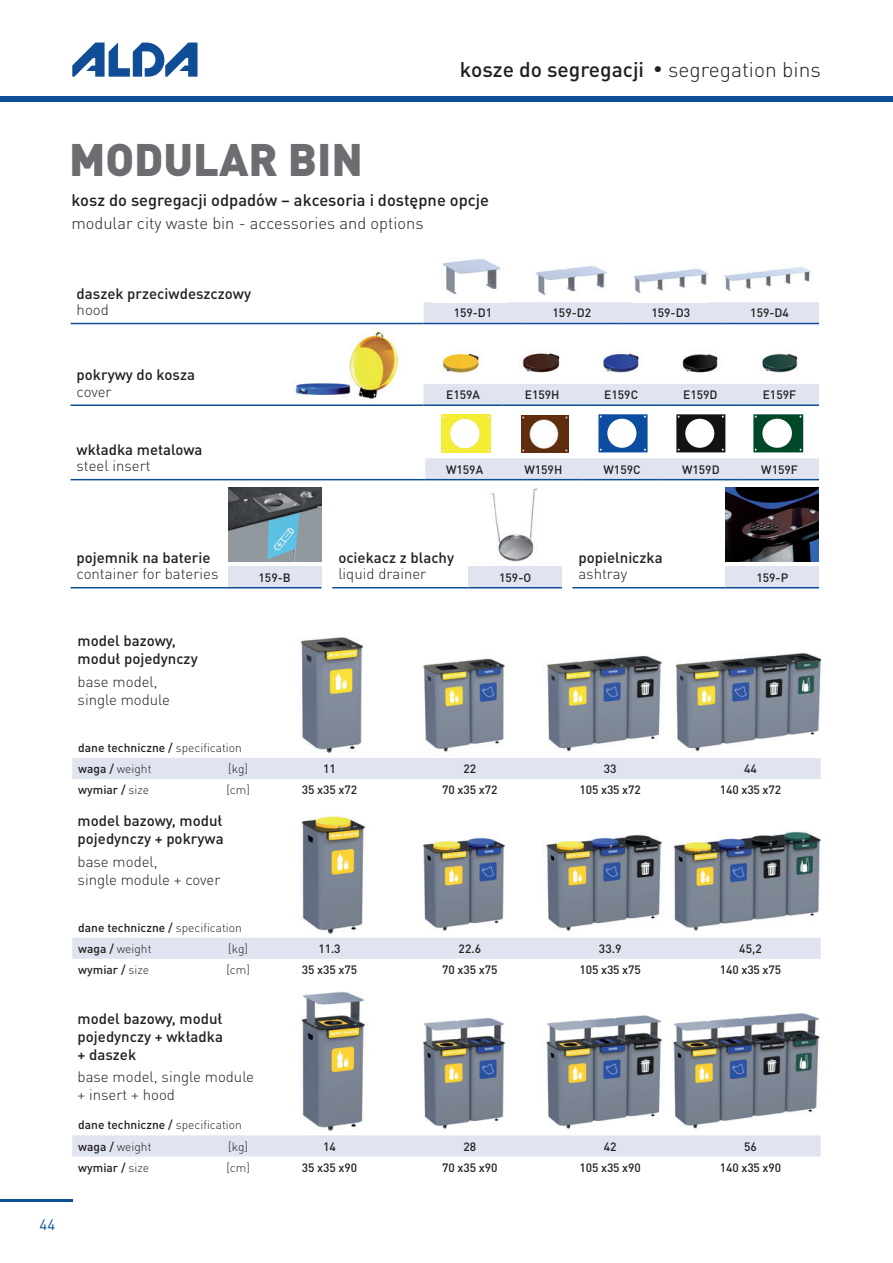
<style>
.page{position:relative;width:893px;height:1263px;background:#fff}
.page>*{position:absolute;margin:0;border:0;box-sizing:border-box;transform-origin:0 0}
.t1{font:900 45px "DIN Pro";color:#6c6d70}
.t2{font:500 21px "DIN Pro";color:#231f20}
.t3{font:500 16.5px "DIN Pro";color:#231f20}
.t4{font:300 16.5px "DIN Pro";color:#231f20}
.szczegoly_en{font:500 15px/18px "DIN Pro";color:#231f20}
.szczegoly_en-2{font:300 15px/18px "DIN Pro";color:#231f20}
.t5{font:15px "DIN Pro";color:#0f4d97}
.szczegoly_en-3{font:500 12px "DIN Pro";color:#231f20}
.szczegoly_pl{font:500 12px "DIN Pro";letter-spacing:-.01em;color:#231f20}
.szczegoly_en-4{font:300 12px "DIN Pro";color:#231f20}
.s1{font-family:"Swiss 721 Cn AT";font-weight:400}
.s2{font-weight:300}
.s3{font-weight:500}
</style>
<div class="page">
<div style="left:0;top:96px;width:893px;height:5px;background:#0f4d97"></div>
<hr style="left:0;top:1199px;width:72px;height:3px;background:#0f4d97">
<svg style="left:72px;top:43px;width:126px;height:34px"></svg>
<div style="left:72px;top:758px;width:749px;height:21px;background:#e0e3f0"></div>
<svg style="left:73px;top:937px;width:747px;height:1px"></svg>
<div style="left:72px;top:938px;width:749px;height:21px;background:#e0e3f0"></div>
<img style="left:301px;top:816px;width:64px;height:118px">
<svg style="left:72px;top:1156px;width:749px;height:1px"></svg>
<div style="left:72px;top:1135px;width:749px;height:21px;background:#e0e3f0"></div>
<div style="left:423px;top:384px;width:396px;height:20px;background:#e0e3f0"></div>
<hr style="left:71px;top:404px;width:352px;height:2px;background:#0f4d97">
<hr style="left:423px;top:404px;width:80px;height:2px;background:#0f4d97">
<hr style="left:503px;top:404px;width:79px;height:2px;background:#0f4d97">
<hr style="left:582px;top:404px;width:79px;height:2px;background:#0f4d97">
<hr style="left:661px;top:404px;width:79px;height:2px;background:#0f4d97">
<hr style="left:740px;top:404px;width:79px;height:2px;background:#0f4d97">
<img style="left:295px;top:330px;width:104px;height:69px">
<div style="left:228px;top:566px;width:93px;height:22px;background:#e0e3f0"></div>
<hr style="left:71px;top:587px;width:157px;height:1px;background:#0f4d97">
<hr style="left:228px;top:587px;width:93px;height:1px;background:#0f4d97">
<img style="left:228px;top:488px;width:93px;height:74px">
<div style="left:468px;top:566px;width:94px;height:22px;background:#e0e3f0"></div>
<hr style="left:332px;top:587px;width:136px;height:1px;background:#0f4d97">
<hr style="left:468px;top:587px;width:94px;height:1px;background:#0f4d97">
<svg style="left:71px;top:302px;width:748px;height:21px"></svg>
<hr style="left:71px;top:323px;width:353px;height:1px;background:#0f4d97">
<hr style="left:424px;top:323px;width:98px;height:1px;background:#0f4d97">
<hr style="left:522px;top:323px;width:99px;height:1px;background:#0f4d97">
<hr style="left:621px;top:323px;width:99px;height:1px;background:#0f4d97">
<hr style="left:720px;top:323px;width:99px;height:1px;background:#0f4d97">
<img style="left:490px;top:488px;width:48px;height:74px">
<div style="left:725px;top:566px;width:94px;height:22px;background:#e0e3f0"></div>
<hr style="left:572px;top:587px;width:153px;height:1px;background:#0f4d97">
<hr style="left:725px;top:587px;width:94px;height:1px;background:#0f4d97">
<img style="left:725px;top:488px;width:94px;height:74px">
<img style="left:422px;top:837px;width:83px;height:94px">
<img style="left:546px;top:834px;width:116px;height:97px">
<img style="left:673px;top:831px;width:147px;height:100px">
<img style="left:300px;top:637px;width:64px;height:116px">
<img style="left:423px;top:658px;width:82px;height:94px">
<img style="left:546px;top:656px;width:116px;height:96px">
<img style="left:675px;top:653px;width:145px;height:99px">
<img style="left:301px;top:991px;width:64px;height:140px">
<img style="left:422px;top:1018px;width:83px;height:112px">
<img style="left:546px;top:1015px;width:116px;height:114px">
<img style="left:673px;top:1013px;width:147px;height:117px">
<img style="left:433px;top:259px;width:75px;height:44px">
<img style="left:535px;top:266px;width:72px;height:29px">
<img style="left:634px;top:268px;width:74px;height:35px">
<img style="left:724px;top:267px;width:88px;height:25px">
<img style="left:443px;top:353px;width:36px;height:20px">
<svg style="left:71px;top:414px;width:748px;height:66px"></svg>
<img style="left:522px;top:353px;width:38px;height:20px">
<img style="left:521px;top:415px;width:48px;height:37px">
<img style="left:603px;top:353px;width:36px;height:20px">
<img style="left:682px;top:354px;width:36px;height:19px">
<img style="left:762px;top:353px;width:36px;height:20px">
<p class="t1" style="left:69px;top:129px;width:296px">MODULAR BIN</p>
<p class="t2" style="left:460px;top:55px;width:363px">kosze do segregacji <span class="s1">•</span> <span class="s2">segregation bins</span></p>
<p class="t3" style="left:71px;top:190px;width:419px">kosz do segregacji odpadów – akcesoria i dostępne opcje</p>
<p class="t4" style="left:71px;top:213px;width:354px">modular city waste bin - accessories and options</p>
<p class="szczegoly_en" style="left:77px;top:284px;width:176px">daszek przeciwdeszczowy</p>
<p class="szczegoly_en-2" style="left:77px;top:300px;width:34px">hood</p>
<p class="szczegoly_en-3" style="left:454px;top:305px;width:40px">159-D1</p>
<p class="szczegoly_en-3" style="left:553px;top:305px;width:40px">159-D2</p>
<p class="szczegoly_en-3" style="left:651px;top:305px;width:40px">159-D3</p>
<p class="szczegoly_en-3" style="left:750px;top:305px;width:40px">159-D4</p>
<p class="szczegoly_en" style="left:77px;top:365px;width:120px">pokrywy do kosza</p>
<p class="szczegoly_en-2" style="left:77px;top:382px;width:37px">cover</p>
<p class="szczegoly_en-3" style="left:446px;top:387px;width:35px">E159A</p>
<p class="szczegoly_en-3" style="left:525px;top:387px;width:36px">E159H</p>
<p class="szczegoly_en-3" style="left:604px;top:387px;width:35px">E159C</p>
<p class="szczegoly_en-3" style="left:683px;top:387px;width:36px">E159D</p>
<p class="szczegoly_en-3" style="left:763px;top:387px;width:35px">E159F</p>
<p class="szczegoly_en" style="left:77px;top:440px;width:127px">wkładka metalowa</p>
<p class="szczegoly_en-2" style="left:77px;top:457px;width:76px">steel insert</p>
<p class="szczegoly_en-3" style="left:446px;top:461px;width:39px">W159A</p>
<p class="szczegoly_en-3" style="left:524px;top:461px;width:39px">W159H</p>
<p class="szczegoly_en-3" style="left:603px;top:461px;width:39px">W159C</p>
<p class="szczegoly_en-3" style="left:682px;top:461px;width:39px">W159D</p>
<p class="szczegoly_en-3" style="left:761px;top:461px;width:38px">W159F</p>
<p class="t5" style="left:40px;top:1214px;width:17px">44</p>
<p class="szczegoly_en" style="left:77px;top:548px;width:135px">pojemnik na baterie</p>
<p class="szczegoly_en-2" style="left:77px;top:565px;width:143px">container for bateries</p>
<p class="szczegoly_en-3" style="left:259px;top:570px;width:34px">159-B</p>
<p class="szczegoly_en" style="left:78px;top:631px;width:122px">model bazowy, moduł pojedynczy</p>
<p class="szczegoly_en-2" style="left:78px;top:672px;width:94px">base model, single module</p>
<p class="szczegoly_en" style="left:338px;top:548px;width:117px">ociekacz z blachy</p>
<p class="szczegoly_en-2" style="left:338px;top:565px;width:90px">liquid drainer</p>
<p class="szczegoly_en-3" style="left:499px;top:570px;width:34px">159-O</p>
<p class="szczegoly_en" style="left:578px;top:548px;width:86px">popielniczka</p>
<p class="szczegoly_en-2" style="left:578px;top:565px;width:50px">ashtray</p>
<p class="szczegoly_en-3" style="left:756px;top:570px;width:33px">159-P</p>
<p class="szczegoly_en-3" style="left:78px;top:740px;width:165px">dane techniczne / <span class="s2">specification</span></p>
<p class="szczegoly_en-4" style="left:78px;top:761px;width:75px"><span class="s3">waga /</span> weight</p>
<p class="szczegoly_en-4" style="left:228px;top:761px;width:21px">[kg]</p>
<p class="szczegoly_pl" style="left:323px;top:761px;width:14px">11</p>
<p class="szczegoly_pl" style="left:463px;top:761px;width:14px">22</p>
<p class="szczegoly_pl" style="left:604px;top:761px;width:14px">33</p>
<p class="szczegoly_pl" style="left:744px;top:761px;width:14px">44</p>
<p class="szczegoly_en-3" style="left:78px;top:782px;width:72px">wymiar / <span class="s2">size</span></p>
<p class="szczegoly_en-4" style="left:226px;top:782px;width:25px">[cm]</p>
<p class="szczegoly_pl" style="left:302px;top:782px;width:57px">35 x35 x72</p>
<p class="szczegoly_pl" style="left:442px;top:782px;width:57px">70 x35 x72</p>
<p class="szczegoly_pl" style="left:579px;top:782px;width:63px">105 x35 x72</p>
<p class="szczegoly_pl" style="left:720px;top:782px;width:63px">140 x35 x72</p>
<p class="szczegoly_en" style="left:78px;top:811px;width:148px">model bazowy, moduł pojedynczy + pokrywa</p>
<p class="szczegoly_en-2" style="left:78px;top:852px;width:144px">base model,<br>single module + cover</p>
<p class="szczegoly_en-3" style="left:78px;top:919px;width:165px">dane techniczne / <span class="s2">specification</span></p>
<p class="szczegoly_en-4" style="left:78px;top:941px;width:75px"><span class="s3">waga /</span> weight</p>
<p class="szczegoly_en-4" style="left:228px;top:941px;width:21px">[kg]</p>
<p class="szczegoly_pl" style="left:318px;top:941px;width:24px">11.3</p>
<p class="szczegoly_pl" style="left:459px;top:941px;width:24px">22.6</p>
<p class="szczegoly_pl" style="left:599px;top:941px;width:24px">33.9</p>
<p class="szczegoly_pl" style="left:739px;top:941px;width:24px">45,2</p>
<p class="szczegoly_en-3" style="left:78px;top:962px;width:72px">wymiar / <span class="s2">size</span></p>
<p class="szczegoly_en-4" style="left:226px;top:962px;width:25px">[cm]</p>
<p class="szczegoly_pl" style="left:302px;top:962px;width:57px">35 x35 x75</p>
<p class="szczegoly_pl" style="left:442px;top:962px;width:57px">70 x35 x75</p>
<p class="szczegoly_pl" style="left:579px;top:962px;width:63px">105 x35 x75</p>
<p class="szczegoly_pl" style="left:720px;top:962px;width:63px">140 x35 x75</p>
<p class="szczegoly_en" style="left:78px;top:1009px;width:147px;text-align:justify">model bazowy, moduł pojedynczy + wkładka + daszek</p>
<p class="szczegoly_en-2" style="left:78px;top:1068px;width:178px">base model, single module + insert + hood</p>
<p class="szczegoly_en-3" style="left:78px;top:1117px;width:165px">dane techniczne / <span class="s2">specification</span></p>
<p class="szczegoly_en-4" style="left:78px;top:1139px;width:75px"><span class="s3">waga /</span> weight</p>
<p class="szczegoly_en-4" style="left:228px;top:1139px;width:21px">[kg]</p>
<p class="szczegoly_pl" style="left:323px;top:1138px;width:14px">14</p>
<p class="szczegoly_pl" style="left:463px;top:1138px;width:14px">28</p>
<p class="szczegoly_pl" style="left:604px;top:1138px;width:14px">42</p>
<p class="szczegoly_pl" style="left:744px;top:1138px;width:14px">56</p>
<p class="szczegoly_en-3" style="left:78px;top:1159px;width:72px">wymiar / <span class="s2">size</span></p>
<p class="szczegoly_en-4" style="left:226px;top:1160px;width:25px">[cm]</p>
<p class="szczegoly_pl" style="left:302px;top:1159px;width:57px">35 x35 x90</p>
<p class="szczegoly_pl" style="left:442px;top:1159px;width:57px">70 x35 x90</p>
<p class="szczegoly_pl" style="left:579px;top:1159px;width:63px">105 x35 x90</p>
<p class="szczegoly_pl" style="left:720px;top:1159px;width:63px">140 x35 x90</p>
</div>
